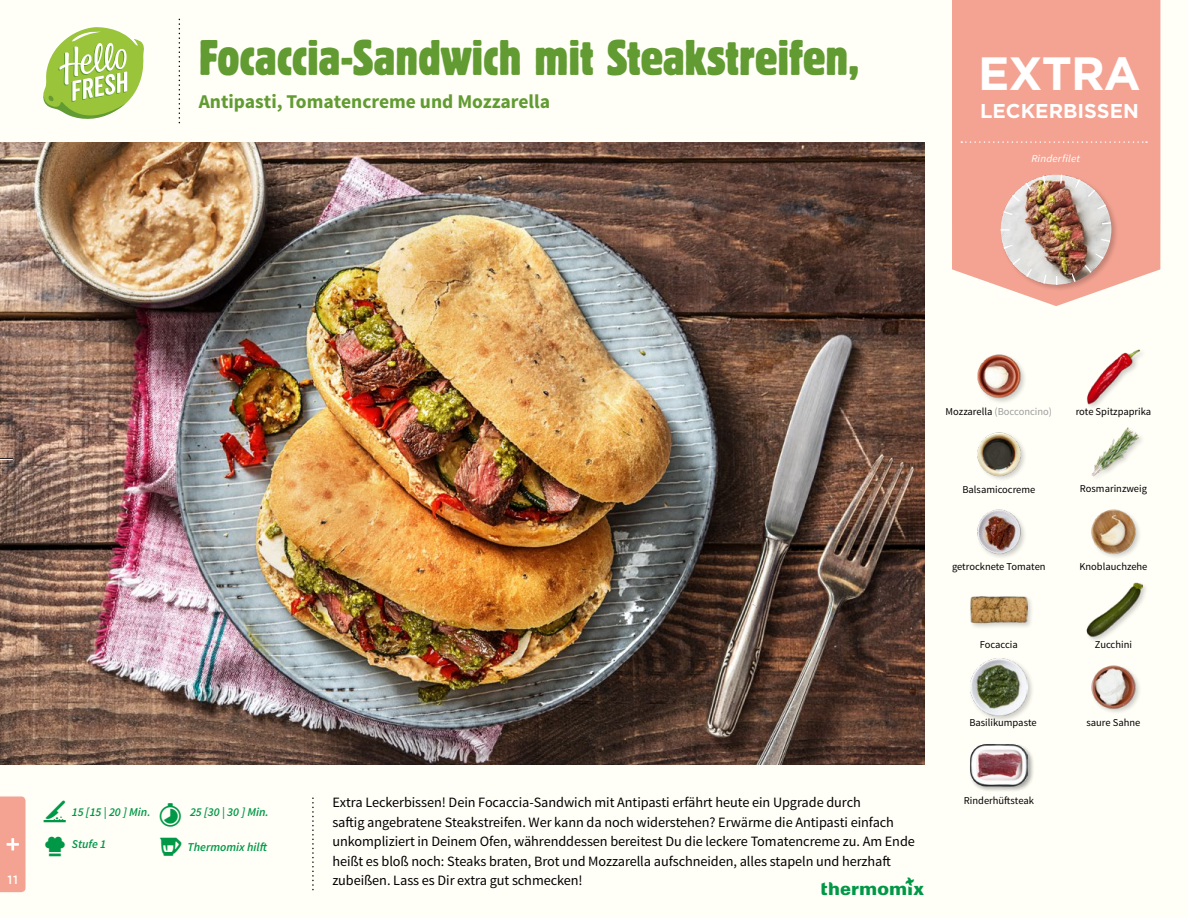
<style>
.page{position:relative;width:1188px;height:918px;background:#fffef7}
.page>*{position:absolute;margin:0;border:0;box-sizing:border-box;transform-origin:0 0}
.t1{font:condensed 49.5px "Block Berthold BQ";color:#619b31}
.t2{font:700 46.65px "Gotham";letter-spacing:-.02em;color:#fff}
.t3{font:700 19.95px "Gotham";color:#fff}
.t4{font:700 19.5px "Source Sans Pro";color:#619b31}
.t5{font:14.25px/19.5px "Source Sans Pro";letter-spacing:-.005em;color:#000}
.t6{font:italic 600 12px "Source Sans Pro";color:#009847}
.t7{font:500 12px "Gotham";color:#fffef7}
.t8{font:10.5px "Source Sans Pro";color:#000}
.t9{font:10.5px "Source Sans Pro";color:#9d9d9c}
.t10{font:italic 10.5px "Source Sans Pro";letter-spacing:.015em;color:#fff;scale:1.05 1}
.s1{color:#000}
</style>
<div class="page">
<svg style="left:43px;top:27px;width:101px;height:92px"></svg>
<svg style="left:0;top:796px;width:26px;height:96px;background:#f4a797"></svg>
<svg style="left:952px;top:0;width:208px;height:306px;background:#f4a999"></svg>
<svg style="left:961px;top:141px;width:186px;height:2px"></svg>
<div style="left:999px;top:173px;width:119px;height:119px;background:#000;opacity:.2"></div>
<img style="left:1001px;top:174px;width:110px;height:111px;border-radius:55px">
<div style="left:1001px;top:174px;width:110px;height:111px;border:9px dashed #fff;border-radius:50%"></div>
<img style="left:0;top:142px;width:925px;height:623px">
<img style="left:1091px;top:665px;width:49px;height:47px">
<div style="left:969px;top:657px;width:65px;height:66px;background:#000;opacity:.2"></div>
<img style="left:970px;top:658px;width:58px;height:58px">
<div style="left:969px;top:595px;width:65px;height:35px;background:#000;opacity:.2"></div>
<img style="left:970px;top:595px;width:58px;height:35px">
<div style="left:1086px;top:581px;width:63px;height:62px;background:#000;opacity:.2"></div>
<img style="left:1086px;top:581px;width:56px;height:57px">
<img style="left:1091px;top:509px;width:49px;height:48px">
<img style="left:977px;top:509px;width:48px;height:49px">
<img style="left:977px;top:432px;width:48px;height:48px">
<img style="left:1091px;top:427px;width:51px;height:50px">
<img style="left:1087px;top:349px;width:55px;height:56px">
<img style="left:977px;top:354px;width:48px;height:48px">
<div style="left:969px;top:743px;width:66px;height:50px;background:#000;opacity:.2"></div>
<svg style="left:0;top:458px;width:13px;height:2px"></svg>
<h1 class="t1" style="left:199px;top:29px;width:662px">Focaccia-Sandwich mit Steakstreifen,</h1>
<h3 class="t4" style="left:199px;top:89px;width:353px">Antipasti, Tomatencreme und Mozzarella</h3>
<h2 class="t2" style="left:978px;top:42px;width:164px">EXTRA</h2>
<h3 class="t3" style="left:980px;top:97px;width:160px">LECKERBISSEN</h3>
<p class="t10" style="left:1031px;top:152px;width:48px">Rinderfilet</p>
<p class="t7" style="left:9px;top:872px;width:15px">11 0</p>
<p class="t6" style="left:72px;top:805px;width:80px">15 [15 | 20 ] Min.</p>
<p class="t6" style="left:190px;top:805px;width:80px">25 [30 | 30 ] Min.</p>
<p class="t6" style="left:188px;top:839px;width:81px">Thermomix hilft</p>
<p class="t6" style="left:72px;top:837px;width:36px">Stufe 1</p>
<p class="t5" style="left:332px;top:793px;width:584px">Extra Leckerbissen! Dein Focaccia-Sandwich mit Antipasti erfährt heute ein Upgrade durch<br>saftig angebratene Steakstreifen. Wer kann da noch widerstehen? Erwärme die Antipasti einfach unkompliziert in Deinem Ofen, währenddessen bereitest Du die leckere Tomatencreme zu. Am Ende heißt es bloß noch: Steaks braten, Brot und Mozzarella aufschneiden, alles stapeln und herzhaft zubeißen. Lass es Dir extra gut schmecken!</p>
<p class="t9" style="left:946px;top:405px;width:108px"><span class="s1">Mozzarella</span> (Bocconcino)</p>
<p class="t8" style="left:1076px;top:405px;width:77px">rote Spitzpaprika</p>
<p class="t8" style="left:962px;top:483px;width:74px">Balsamicocreme</p>
<p class="t8" style="left:1080px;top:482px;width:69px">Rosmarinzweig</p>
<p class="t8" style="left:952px;top:560px;width:95px">getrocknete Tomaten</p>
<p class="t8" style="left:1079px;top:560px;width:70px">Knoblauchzehe</p>
<p class="t8" style="left:980px;top:638px;width:40px">Focaccia</p>
<p class="t8" style="left:1095px;top:638px;width:39px">Zucchini</p>
<p class="t8" style="left:969px;top:716px;width:69px">Basilikumpaste</p>
<p class="t8" style="left:1086px;top:716px;width:55px">saure Sahne</p>
<p class="t8" style="left:964px;top:794px;width:72px">Rinderhüftsteak</p>
</div>
